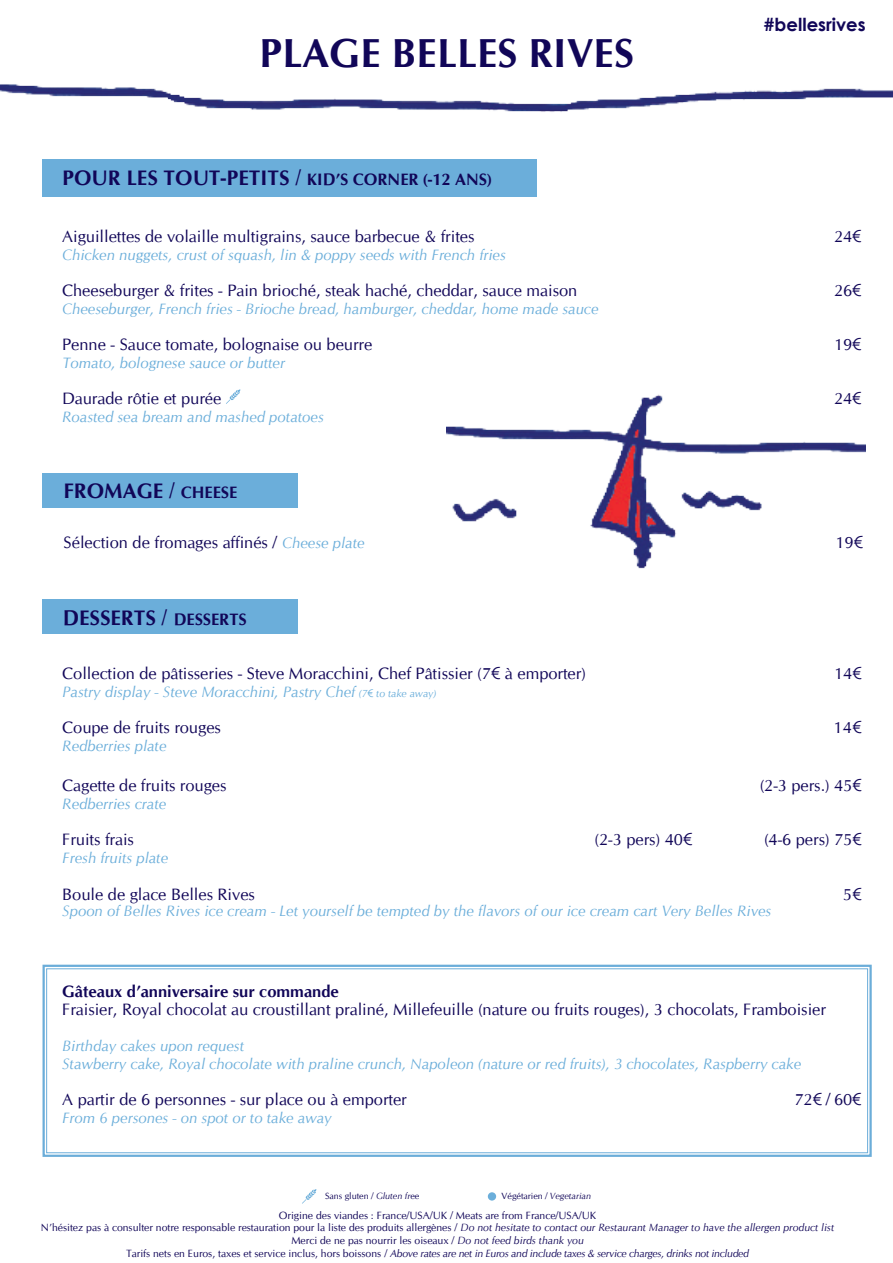
<style>
.page{position:relative;width:893px;height:1263px;background:#fff}
.page>*{position:absolute;margin:0;border:0;box-sizing:border-box;transform-origin:0 0}
.t1{font:700 40.5px "CG Omega";color:#110658}
.t2{font:700 21px "CG Omega";color:#110658}
.t3{font:700 18px "Century Gothic";color:#110658}
.t4{font:16.5px "CG Omega";color:#110658}
.t5{font:700 16.5px "CG Omega";color:#110658}
.t6{font:italic 15px "CG Omega";color:#6baeda}
.t7{font:10.5px "CG Omega";color:#110658}
.t8{font:italic 10.5px "CG Omega";letter-spacing:-.025em;color:#110658}
.t9{font:9px "CG Omega";color:#110658}
.s1{font-size:16.5px}
.s2{font-family:"Century Gothic"}
.s3{font-style:italic;font-size:15px;color:#6baeda}
.s4{font-size:10.5px}
.s5{font-family:"Century Gothic";font-style:normal;font-size:10.5px}
.s6{font-style:italic}
.s7{font-style:normal}
</style>
<div class="page">
<img style="left:446px;top:394px;width:419px;height:175px">
<div style="left:43px;top:473px;width:255px;height:34px;background:#6baeda"></div>
<div style="left:43px;top:159px;width:494px;height:38px;background:#6baeda"></div>
<svg style="left:226px;top:389px;width:14px;height:15px"></svg>
<div style="left:43px;top:600px;width:255px;height:34px;background:#6baeda"></div>
<svg style="left:42px;top:964px;width:830px;height:193px"></svg>
<div style="left:46px;top:968px;width:822px;height:185px;border:1px solid #6badd9"></div>
<svg style="left:302px;top:1189px;width:14px;height:15px"></svg>
<div style="left:488px;top:1192px;width:8px;height:8px;background:#6baeda;border-radius:50%"></div>
<img style="left:0;top:84px;width:893px;height:28px">
<p class="t1" style="left:259px;top:28px;width:376px">PLAGE BELLES RIVES</p>
<p class="t2" style="left:62px;top:165px;width:431px">POUR LES TOUT-PETITS / <span class="s1">KID’S CORNER (-12 ANS)</span></p>
<p class="t3" style="left:764px;top:10px;width:103px">#bellesrives</p>
<p class="t4" style="left:62px;top:227px;width:414px">Aiguillettes de volaille multigrains, sauce barbecue &amp; frites</p>
<p class="t4" style="left:834px;top:227px;width:29px">24<span class="s2">€</span></p>
<p class="t6" style="left:62px;top:246px;width:445px">Chicken nuggets, crust of squash, lin &amp; poppy seeds with French fries</p>
<p class="t4" style="left:62px;top:281px;width:517px">Cheeseburger &amp; frites - Pain brioché, steak haché, cheddar, sauce maison</p>
<p class="t4" style="left:834px;top:281px;width:29px">26<span class="s2">€</span></p>
<p class="t6" style="left:62px;top:300px;width:538px">Cheeseburger, French fries - Brioche bread, hamburger, cheddar, home made sauce</p>
<p class="t4" style="left:62px;top:335px;width:312px">Penne - Sauce tomate, bolognaise ou beurre</p>
<p class="t4" style="left:834px;top:335px;width:29px">19<span class="s2">€</span></p>
<p class="t6" style="left:62px;top:354px;width:224px">Tomato, bolognese sauce or butter</p>
<p class="t4" style="left:62px;top:389px;width:161px">Daurade rôtie et purée</p>
<p class="t4" style="left:834px;top:389px;width:29px">24<span class="s2">€</span></p>
<p class="t6" style="left:62px;top:408px;width:263px">Roasted sea bream and mashed potatoes</p>
<p class="t2" style="left:63px;top:478px;width:175px">FROMAGE / <span class="s1">CHEESE</span></p>
<p class="t4" style="left:64px;top:533px;width:302px">Sélection de fromages affinés / <span class="s3">Cheese plate</span></p>
<p class="t4" style="left:835px;top:533px;width:29px">19<span class="s2">€</span></p>
<p class="t2" style="left:63px;top:604px;width:185px">DESSERTS / <span class="s1">DESSERTS</span></p>
<p class="t4" style="left:62px;top:664px;width:525px">Collection de pâtisseries - Steve Moracchini, Chef Pâtissier (7<span class="s2">€</span> à emporter)</p>
<p class="t4" style="left:834px;top:664px;width:29px">14<span class="s2">€</span></p>
<p class="t6" style="left:62px;top:682px;width:376px">Pastry display - Steve Moracchini, Pastry Chef <span class="s4">(7</span><span class="s5">€</span> <span class="s4">to take away)</span></p>
<p class="t4" style="left:62px;top:718px;width:160px">Coupe de fruits rouges</p>
<p class="t4" style="left:834px;top:718px;width:29px">14<span class="s2">€</span></p>
<p class="t6" style="left:62px;top:737px;width:106px">Redberries plate</p>
<p class="t4" style="left:62px;top:776px;width:166px">Cagette de fruits rouges</p>
<p class="t4" style="left:760px;top:776px;width:103px">(2-3 pers.) 45<span class="s2">€</span></p>
<p class="t6" style="left:62px;top:794px;width:105px">Redberries crate</p>
<p class="t4" style="left:62px;top:830px;width:73px">Fruits frais</p>
<p class="t4" style="left:595px;top:830px;width:99px">(2-3 pers) 40<span class="s2">€</span></p>
<p class="t4" style="left:764px;top:830px;width:99px">(4-6 pers) 75<span class="s2">€</span></p>
<p class="t6" style="left:62px;top:849px;width:107px">Fresh fruits plate</p>
<p class="t4" style="left:62px;top:885px;width:194px">Boule de glace Belles Rives</p>
<p class="t4" style="left:843px;top:885px;width:20px">5<span class="s2">€</span></p>
<p class="t6" style="left:62px;top:901px;width:711px">Spoon of Belles Rives ice cream - Let yourself be tempted by the flavors of our ice cream cart Very Belles Rives</p>
<p class="t5" style="left:62px;top:981px;width:278px">Gâteaux d’anniversaire sur commande</p>
<p class="t4" style="left:62px;top:1000px;width:765px">Fraisier, Royal chocolat au croustillant praliné, Millefeuille (nature ou fruits rouges), 3 chocolats, Framboisier</p>
<p class="t6" style="left:62px;top:1037px;width:183px">Birthday cakes upon request</p>
<p class="t6" style="left:62px;top:1055px;width:740px">Stawberry cake, Royal chocolate with praline crunch, Napoleon (nature or red fruits), 3 chocolates, Raspberry cake</p>
<p class="t4" style="left:62px;top:1090px;width:346px">A partir de 6 personnes - sur place ou à emporter</p>
<p class="t4" style="left:794px;top:1090px;width:68px">72<span class="s2">€</span> / 60<span class="s2">€</span></p>
<p class="t6" style="left:62px;top:1109px;width:271px">From 6 persones - on spot or to take away</p>
<p class="t9" style="left:325px;top:1190px;width:96px">Sans gluten / <span class="s6">Gluten fr</span>ee</p>
<p class="t9" style="left:502px;top:1190px;width:91px">Végétarien / <span class="s6">Vegetarian</span></p>
<p class="t7" style="left:279px;top:1209px;width:319px">Origine des viandes : France/USA/UK / Meats are from France/USA/UK</p>
<p class="t7" style="left:41px;top:1222px;width:795px">N’hésitez pas à consulter notre responsable restauration pour la liste des produits allergènes / <span class="s6">Do not hesitate to contact our Restaurant Manager to have the allergen product list</span></p>
<p class="t7" style="left:291px;top:1234px;width:294px">Merci de ne pas nourrir les oiseaux / <span class="s6">Do not feed birds thank you</span></p>
<p class="t8" style="left:126px;top:1246px;width:624px"><span class="s7">Tarifs nets en Euros, taxes et service inclus, hors boissons /</span> Above rates are net in Euros and include taxes &amp; service charges, drinks not included</p>
</div>
